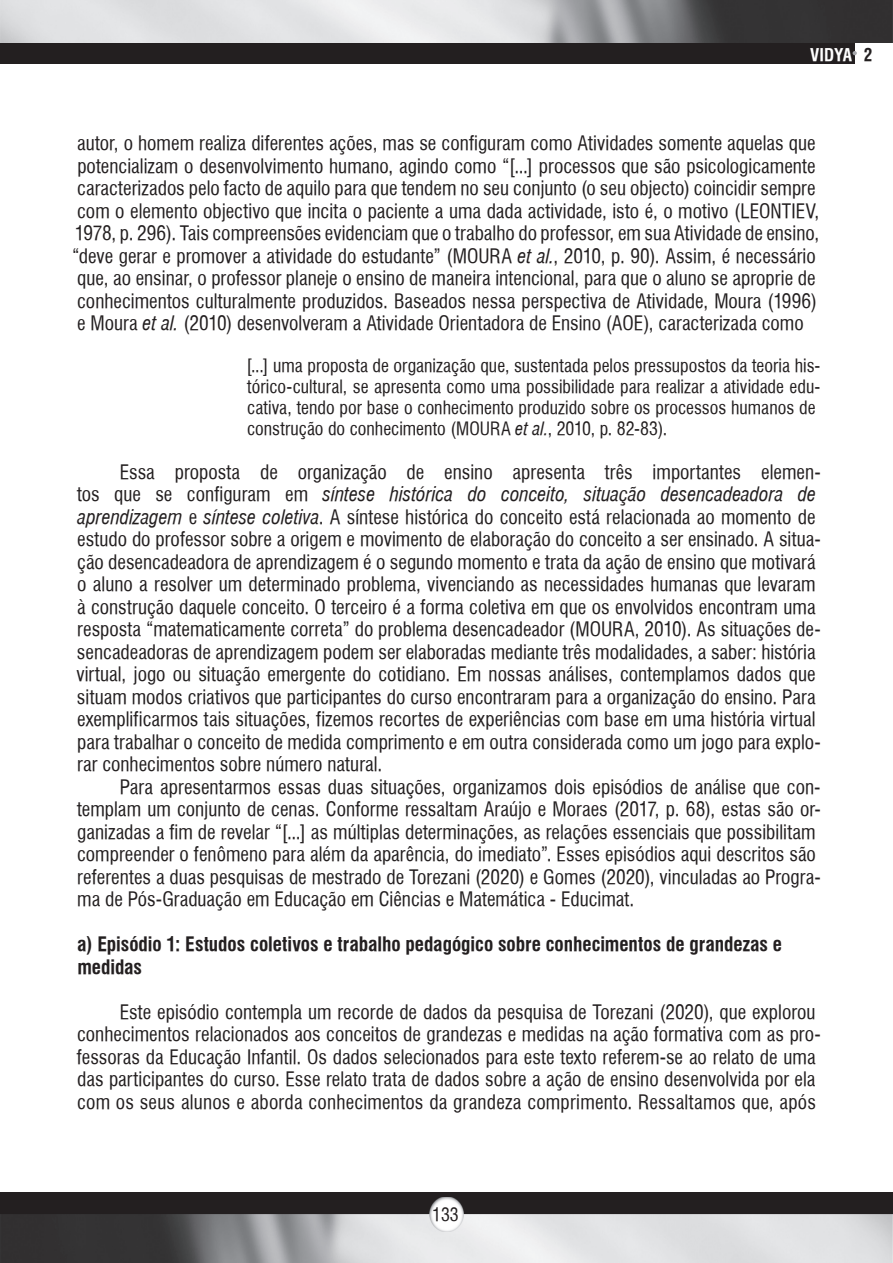
<style>
.page{position:relative;width:893px;height:1263px;background:#fff}
.page>*{position:absolute;margin:0;border:0;box-sizing:border-box;transform-origin:0 0}
.t1{font:19.5px/22.5px "Halvett Condensed";color:#231f20}
.t2{font:700 condensed 19.5px/22.5px "Halvett";color:#231f20}
.t3{font:italic condensed 19.5px "Halvett";color:#231f20}
.t4{font:18px/21px "Halvett Condensed";color:#231f20}
.t5{font:700 condensed 17.25px "Halvett";color:#fff}
.s1{color:#231f20}
.s2{font-family:"Halvett";font-style:italic;font-stretch:condensed}
.s3{font-family:"Halvett Condensed";font-style:normal;font-stretch:normal}
</style>
<div class="page">
<div style="left:0;top:0;width:855px;height:64px;background:#231f20"></div>
<img style="left:0;top:0;width:893px;height:43px">
<svg style="left:853px;top:51px;width:4px;height:4px"></svg>
<div style="left:0;top:1193px;width:893px;height:70px;background:#231f20"></div>
<img style="left:0;top:1214px;width:893px;height:49px">
<img style="left:429px;top:1197px;width:34px;height:34px">
<p class="t5" style="left:810px;top:45px;width:64px">VIDYA <span class="s1">2</span></p>
<p class="t1" style="left:72px;top:132px;width:749px">autor, o homem realiza diferentes ações, mas se configuram como Atividades somente aquelas que potencializam o desenvolvimento humano, agindo como “[...] processos que são psicologicamente caracterizados pelo facto de aquilo para que tendem no seu conjunto (o seu objecto) coincidir sempre com o elemento objectivo que incita o paciente a uma dada actividade, isto é, o motivo (LEONTIEV, 1978, p. 296). Tais compreensões evidenciam que o trabalho do professor, em sua Atividade de ensino, “deve gerar e promover a atividade do estudante” (MOURA <span class="s2">et al.</span>, 2010, p. 90). Assim, é necessário que, ao ensinar, o professor planeje o ensino de maneira intencional, para que o aluno se aproprie de conhecimentos culturalmente produzidos. Baseados nessa perspectiva de Atividade, Moura (1996) e Moura <span class="s2">et al.</span> (2010) desenvolveram a Atividade Orientadora de Ensino (AOE), caracterizada como</p>
<p class="t4" style="left:246px;top:355px;width:576px">[...] uma proposta de organização que, sustentada pelos pressupostos da teoria his&shy;tórico-cultural, se apresenta como uma possibilidade para realizar a atividade edu&shy;cativa, tendo por base o conhecimento produzido sobre os processos humanos de construção do conhecimento (MOURA <span class="s2">et al.</span>, 2010, p. 82-83).</p>
<p class="t1" style="left:120px;top:460px;width:703px">Essa proposta de organização de ensino apresenta três importantes elemen-</p>
<p class="t3" style="left:77px;top:483px;width:741px"><span class="s3">tos que se configuram em</span> síntese histórica do conceito, situação desencadeadora de</p>
<p class="t1" style="left:76px;top:505px;width:746px"><span class="s2">aprendizagem</span> e <span class="s2">síntese coletiva</span>. A síntese histórica do conceito está relacionada ao momento de estudo do professor sobre a origem e movimento de elaboração do conceito a ser ensinado. A situa&shy;ção desencadeadora de aprendizagem é o segundo momento e trata da ação de ensino que motivará o aluno a resolver um determinado problema, vivenciando as necessidades humanas que levaram à construção daquele conceito. O terceiro é a forma coletiva em que os envolvidos encontram uma resposta “matematicamente correta” do problema desencadeador (MOURA, 2010). As situações de&shy;sencadeadoras de aprendizagem podem ser elaboradas mediante três modalidades, a saber: história virtual, jogo ou situação emergente do cotidiano. Em nossas análises, contemplamos dados que situam modos criativos que participantes do curso encontraram para a organização do ensino. Para exemplificarmos tais situações, fizemos recortes de experiências com base em uma história virtual para trabalhar o conceito de medida comprimento e em outra considerada como um jogo para explo&shy;rar conhecimentos sobre número natural.</p>
<p class="t1" style="left:77px;top:775px;width:745px;text-indent:43px">Para apresentarmos essas duas situações, organizamos dois episódios de análise que con&shy;templam um conjunto de cenas. Conforme ressaltam Araújo e Moraes (2017, p. 68), estas são or&shy;ganizadas a fim de revelar “[...] as múltiplas determinações, as relações essenciais que possibilitam compreender o fenômeno para além da aparência, do imediato”. Esses episódios aqui descritos são referentes a duas pesquisas de mestrado de Torezani (2020) e Gomes (2020), vinculadas ao Progra&shy;ma de Pós-Graduação em Educação em Ciências e Matemática - Educimat.</p>
<p class="t2" style="left:77px;top:933px;width:706px">a) Episódio 1: Estudos coletivos e trabalho pedagógico sobre conhecimentos de grandezas e medidas</p>
<p class="t1" style="left:77px;top:1000px;width:745px;text-indent:43px">Este episódio contempla um recorde de dados da pesquisa de Torezani (2020), que explorou conhecimentos relacionados aos conceitos de grandezas e medidas na ação formativa com as pro&shy;fessoras da Educação Infantil. Os dados selecionados para este texto referem-se ao relato de uma das participantes do curso. Esse relato trata de dados sobre a ação de ensino desenvolvida por ela com os seus alunos e aborda conhecimentos da grandeza comprimento. Ressaltamos que, após</p>
<p class="t4" style="left:432px;top:1204px;width:28px">133</p>
</div>
